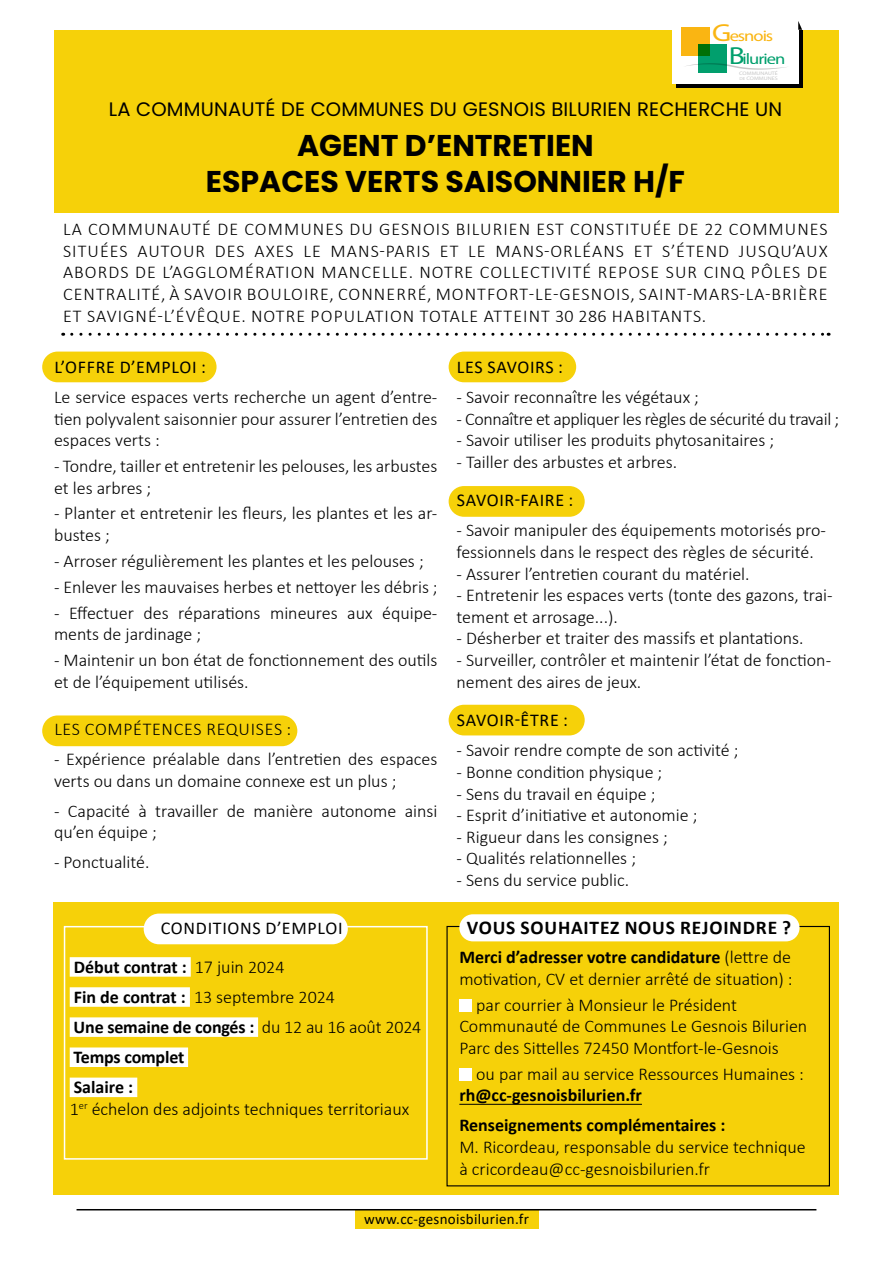
<style>
.page{position:relative;width:893px;height:1263px;background:#fff}
.page>*{position:absolute;margin:0;border:0;box-sizing:border-box;transform-origin:0 0}
.t1{font:700 30px/36px "Poppins";color:#000;text-align:center}
.t2{font:19.5px "Poppins";letter-spacing:.01em;color:#000}
.t3{font:700 19.5px "Calibri";letter-spacing:.04em;color:#000}
.t4{font:300 18px/21.6px "Calibri";color:#000}
.t5{font:18px "Calibri";letter-spacing:.04em;color:#000}
.t6{font:700 18px "Calibri";letter-spacing:-.01em;color:#000}
.t7{font:300 18px "Calibri";letter-spacing:-.02em;color:#000}
.t8{font:300 18px "Calibri";letter-spacing:.04em;color:#000}
.t9{font:500 15.45px/22.2px "Avenir Next";letter-spacing:-.055em;color:#019f6d;scale:1.2 1}
.t10{font:15px "Calibri";letter-spacing:.02em;color:#000}
.t11{font:5.1px/4.7px "Avenir Next";color:#c6c6c6;scale:1.2 1}
.s1{font-size:24.75px;color:#fab512}
.s2{color:#fab512}
.s3{font-size:24.75px}
.s4{font-size:4.2px}
.s5{font-weight:300}
.s6{font-weight:700}
</style>
<div class="page">
<div style="left:355px;top:1210px;width:183px;height:19px;background:#f6d109"></div>
<hr style="left:77px;top:1209px;width:739px;height:1px;background:#000">
<div style="left:42px;top:352px;width:175px;height:30px;background:#f6d109;border-radius:15px"></div>
<div style="left:42px;top:715px;width:255px;height:31px;background:#f6d109;border-radius:15px"></div>
<div style="left:449px;top:352px;width:127px;height:30px;background:#f6d109;border-radius:15px"></div>
<div style="left:449px;top:486px;width:136px;height:31px;background:#f6d109;border-radius:15px"></div>
<div style="left:449px;top:705px;width:136px;height:30px;background:#f6d109;border-radius:15px"></div>
<div style="left:54px;top:30px;width:785px;height:183px;background:#f6d109"></div>
<svg style="left:676px;top:30px;width:126px;height:57px"></svg>
<svg style="left:72px;top:333px;width:757px;height:3px"></svg>
<div style="left:672px;top:21px;width:126px;height:62px;background:#fff"></div>
<div style="left:681px;top:27px;width:29px;height:28px;background:#fab512"></div>
<svg style="left:686px;top:64px;width:100px;height:6px"></svg>
<svg style="left:698px;top:45px;width:29px;height:28px"></svg>
<svg style="left:798px;top:21px;width:4px;height:9px"></svg>
<div style="left:54px;top:903px;width:785px;height:292px;background:#f6d109"></div>
<div style="left:144px;top:913px;width:204px;height:31px;background:#fff;border-radius:15px"></div>
<div style="left:64px;top:926px;width:364px;height:234px;border:2px solid #fff"></div>
<div style="left:70px;top:957px;width:121px;height:20px;background:#fff"></div>
<div style="left:70px;top:987px;width:120px;height:20px;background:#fff"></div>
<div style="left:70px;top:1017px;width:188px;height:20px;background:#fff"></div>
<div style="left:70px;top:1047px;width:118px;height:20px;background:#fff"></div>
<div style="left:70px;top:1077px;width:67px;height:20px;background:#fff"></div>
<div style="left:459px;top:914px;width:340px;height:27px;background:#fff;border-radius:14px"></div>
<hr style="left:459px;top:1104px;width:183px;height:1px;background:#000">
<div style="left:459px;top:999px;width:13px;height:13px;background:#fff"></div>
<div style="left:459px;top:1068px;width:13px;height:13px;background:#fff"></div>
<p class="t9" style="left:728px;top:25px;width:49px;text-indent:-16px"><span class="s1">G</span><span class="s2">esnois<br></span><span class="s3">B</span>ilurien</p>
<p class="t11" style="left:739px;top:71px;width:34px">COMMUNAUTÉ<br><span class="s4">DE</span> COMMUNES</p>
<p class="t2" style="left:109px;top:98px;width:675px">LA COMMUNAUTÉ DE COMMUNES DU GESNOIS BILURIEN RECHERCHE UN</p>
<p class="t1" style="left:206px;top:128px;width:481px">AGENT D’ENTRETIEN<br>ESPACES VERTS SAISONNIER H/F</p>
<p class="t4" style="left:63px;top:218px;width:766px;text-align:justify">LA COMMUNAUTÉ DE COMMUNES DU GESNOIS BILURIEN EST CONSTITUÉE DE 22 COMMUNES SITUÉES AUTOUR DES AXES LE MANS-PARIS ET LE MANS-ORLÉANS ET S’ÉTEND JUSQU’AUX ABORDS DE L’AGGLOMÉRATION MANCELLE. NOTRE COLLECTIVITÉ REPOSE SUR CINQ PÔLES DE CENTRALITÉ, À SAVOIR BOULOIRE, CONNERRÉ, MONTFORT-LE-GESNOIS, SAINT-MARS-LA-BRIÈRE ET SAVIGNÉ-L’ÉVÊQUE. NOTRE POPULATION TOTALE ATTEINT 30 286 HABITANTS.</p>
<p class="t5" style="left:54px;top:354px;width:153px">L’OFFRE D’EMPLOI :</p>
<p class="t4" style="left:54px;top:386px;width:385px;text-align:justify">Le service espaces verts recherche un agent d’entre&shy;tien polyvalent saisonnier pour assurer l’entretien des espaces verts :</p>
<p class="t4" style="left:54px;top:455px;width:385px">- Tondre, tailler et entretenir les pelouses, les arbustes et les arbres ;</p>
<p class="t4" style="left:54px;top:502px;width:385px">- Planter et entretenir les fleurs, les plantes et les ar&shy;bustes ;</p>
<p class="t4" style="left:54px;top:550px;width:371px">- Arroser régulièrement les plantes et les pelouses ;</p>
<p class="t4" style="left:54px;top:576px;width:385px">- Enlever les mauvaises herbes et nettoyer les débris ;</p>
<p class="t4" style="left:54px;top:602px;width:385px">- Effectuer des réparations mineures aux équipe&shy;ments de jardinage ;</p>
<p class="t4" style="left:54px;top:649px;width:385px">- Maintenir un bon état de fonctionnement des outils et de l’équipement utilisés.</p>
<p class="t8" style="left:54px;top:718px;width:238px">LES COMPÉTENCES REQUISES :</p>
<p class="t4" style="left:54px;top:748px;width:385px">- Expérience préalable dans l’entretien des espaces verts ou dans un domaine connexe est un plus ;</p>
<p class="t4" style="left:54px;top:800px;width:385px">- Capacité à travailler de manière autonome ainsi qu’en équipe ;</p>
<p class="t4" style="left:54px;top:851px;width:97px">- Ponctualité.</p>
<p class="t5" style="left:457px;top:354px;width:108px">LES SAVOIRS :</p>
<p class="t4" style="left:457px;top:386px;width:244px">- Savoir reconnaître les végétaux ;</p>
<p class="t7" style="left:457px;top:407px;width:384px">- Connaître et appliquer les règles de sécurité du travail ;</p>
<p class="t4" style="left:457px;top:429px;width:319px">- Savoir utiliser les produits phytosanitaires ;</p>
<p class="t4" style="left:457px;top:451px;width:222px">- Tailler des arbustes et arbres.</p>
<p class="t5" style="left:457px;top:488px;width:118px">SAVOIR-FAIRE :</p>
<p class="t4" style="left:457px;top:519px;width:371px">- Savoir manipuler des équipements motorisés pro&shy;fessionnels dans le respect des règles de sécurité.</p>
<p class="t4" style="left:457px;top:563px;width:295px">- Assurer l’entretien courant du matériel.</p>
<p class="t4" style="left:457px;top:584px;width:378px">- Entretenir les espaces verts (tonte des gazons, trai&shy;tement et arrosage...).</p>
<p class="t4" style="left:457px;top:627px;width:348px">- Désherber et traiter des massifs et plantations.</p>
<p class="t4" style="left:457px;top:649px;width:376px">- Surveiller, contrôler et maintenir l’état de fonction&shy;nement des aires de jeux.</p>
<p class="t5" style="left:457px;top:708px;width:113px">SAVOIR-ÊTRE :</p>
<p class="t4" style="left:457px;top:739px;width:284px">- Savoir rendre compte de son activité ;</p>
<p class="t4" style="left:457px;top:761px;width:207px">- Bonne condition physique ;</p>
<p class="t4" style="left:457px;top:783px;width:200px">- Sens du travail en équipe ;</p>
<p class="t4" style="left:457px;top:804px;width:242px">- Esprit d’initiative et autonomie ;</p>
<p class="t4" style="left:457px;top:826px;width:213px">- Rigueur dans les consignes ;</p>
<p class="t4" style="left:457px;top:847px;width:181px">- Qualités relationnelles ;</p>
<p class="t4" style="left:457px;top:869px;width:174px">- Sens du service public.</p>
<p class="t5" style="left:161px;top:916px;width:183px">CONDITIONS D’EMPLOI</p>
<p class="t6" style="left:74px;top:954px;width:212px">Début contrat : <span class="s5">17 juin 2024</span></p>
<p class="t4" style="left:74px;top:986px;width:263px"><span class="s6">Fin de contrat :</span> 13 septembre 2024</p>
<p class="t6" style="left:74px;top:1014px;width:349px">Une semaine de congés : <span class="s5">du 12 au 16 août 2024</span></p>
<p class="t6" style="left:74px;top:1044px;width:112px">Temps complet</p>
<p class="t4" style="left:70px;top:1076px;width:341px"><span class="s6">Salaire :<br></span>1<sup>er</sup> échelon des adjoints techniques territoriaux</p>
<p class="t3" style="left:467px;top:914px;width:326px">VOUS SOUHAITEZ NOUS REJOINDRE ?</p>
<p class="t4" style="left:459px;top:946px;width:335px"><span class="s6">Merci d’adresser votre candidature</span> (lettre de motivation, CV et dernier arrêté de situation) :</p>
<p class="t4" style="left:459px;top:994px;width:349px;text-indent:17px">par courrier à Monsieur le Président<br>Communauté de Communes Le Gesnois Bilurien<br>Parc des Sittelles 72450 Montfort-le-Gesnois</p>
<p class="t4" style="left:459px;top:1063px;width:346px;text-indent:17px">ou par mail au service Ressources Humaines : <span class="s6">rh@cc-gesnoisbilurien.fr</span></p>
<p class="t4" style="left:459px;top:1114px;width:348px"><span class="s6">Renseignements complémentaires :<br></span>M. Ricordeau, responsable du service technique à cricordeau@cc-gesnoisbilurien.fr</p>
<p class="t10" style="left:364px;top:1209px;width:166px">www.cc-gesnoisbilurien.fr</p>
</div>
